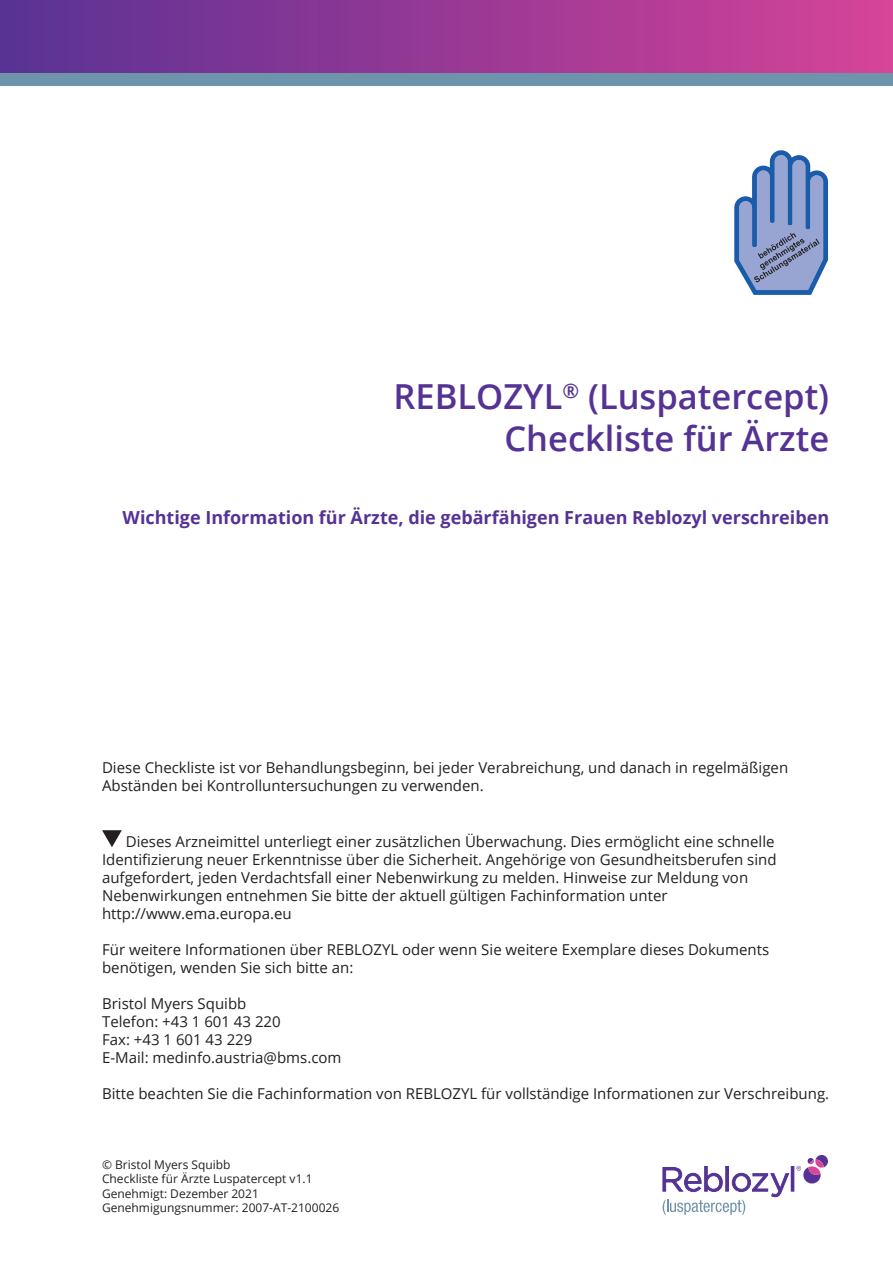
<style>
.page{position:relative;width:893px;height:1263px;background:#fff}
.page>*{position:absolute;margin:0;border:0;box-sizing:border-box;transform-origin:0 0}
.t1{font:600 34.5px/41.4px "Open Sans";color:#553394;text-align:right}
.t2{font:700 18px "Open Sans";color:#553394}
.t3{font:15px/18px "Open Sans";color:#231f20}
.t4{font:12px/14.4px "Open Sans";color:#231f20}
</style>
<div class="page">
<div style="left:0;top:0;width:893px;height:85px;background:#6e94ab"></div>
<div style="left:0;top:0;width:893px;height:72px;background:linear-gradient(to right,#583193,#d64298)"></div>
<svg style="left:102px;top:830px;width:20px;height:17px"></svg>
<div style="left:791px;top:1166px;width:3px;height:25px;border:1px solid #553394"></div>
<svg style="left:662px;top:1166px;width:128px;height:49px"></svg>
<svg style="left:796px;top:1155px;width:32px;height:28px"></svg>
<svg style="left:734px;top:150px;width:94px;height:145px"></svg>
<h1 class="t1" style="left:393px;top:380px;width:437px">REBLOZYL<sup>®</sup> (Luspatercept)<br>Checkliste für Ärzte</h1>
<p class="t2" style="left:123px;top:505px;width:708px">Wichtige Information für Ärzte, die gebärfähigen Frauen Reblozyl verschreiben</p>
<p class="t3" style="left:102px;top:760px;width:688px">Diese Checkliste ist vor Behandlungsbeginn, bei jeder Verabreichung, und danach in regelmäßigen<br>Abständen bei Kontrolluntersuchungen zu verwenden.</p>
<p class="t3" style="left:102px;top:834px;width:676px;text-indent:24px">Dieses Arzneimittel unterliegt einer zusätzlichen Überwachung. Dies ermöglicht eine schnelle Identifizierung neuer Erkenntnisse über die Sicherheit. Angehörige von Gesundheitsberufen sind aufgefordert, jeden Verdachtsfall einer Nebenwirkung zu melden. Hinweise zur Meldung von Nebenwirkungen entnehmen Sie bitte der aktuell gültigen Fachinformation unter http://www.ema.europa.eu</p>
<p class="t3" style="left:102px;top:942px;width:669px">Für weitere Informationen über REBLOZYL oder wenn Sie weitere Exemplare dieses Dokuments benötigen, wenden Sie sich bitte an:</p>
<p class="t3" style="left:102px;top:996px;width:241px">Bristol Myers Squibb<br>Telefon: +43 1 601 43 220<br>Fax: +43 1 601 43 229<br>E-Mail: medinfo.austria@bms.com</p>
<p class="t3" style="left:102px;top:1086px;width:729px">Bitte beachten Sie die Fachinformation von REBLOZYL für vollständige Informationen zur Verschreibung.</p>
<p class="t4" style="left:102px;top:1158px;width:239px">© Bristol Myers Squibb<br>Checkliste für Ärzte Luspatercept v1.1<br>Genehmigt: Dezember 2021<br>Genehmigungsnummer: 2007-AT-2100026</p>
</div>
